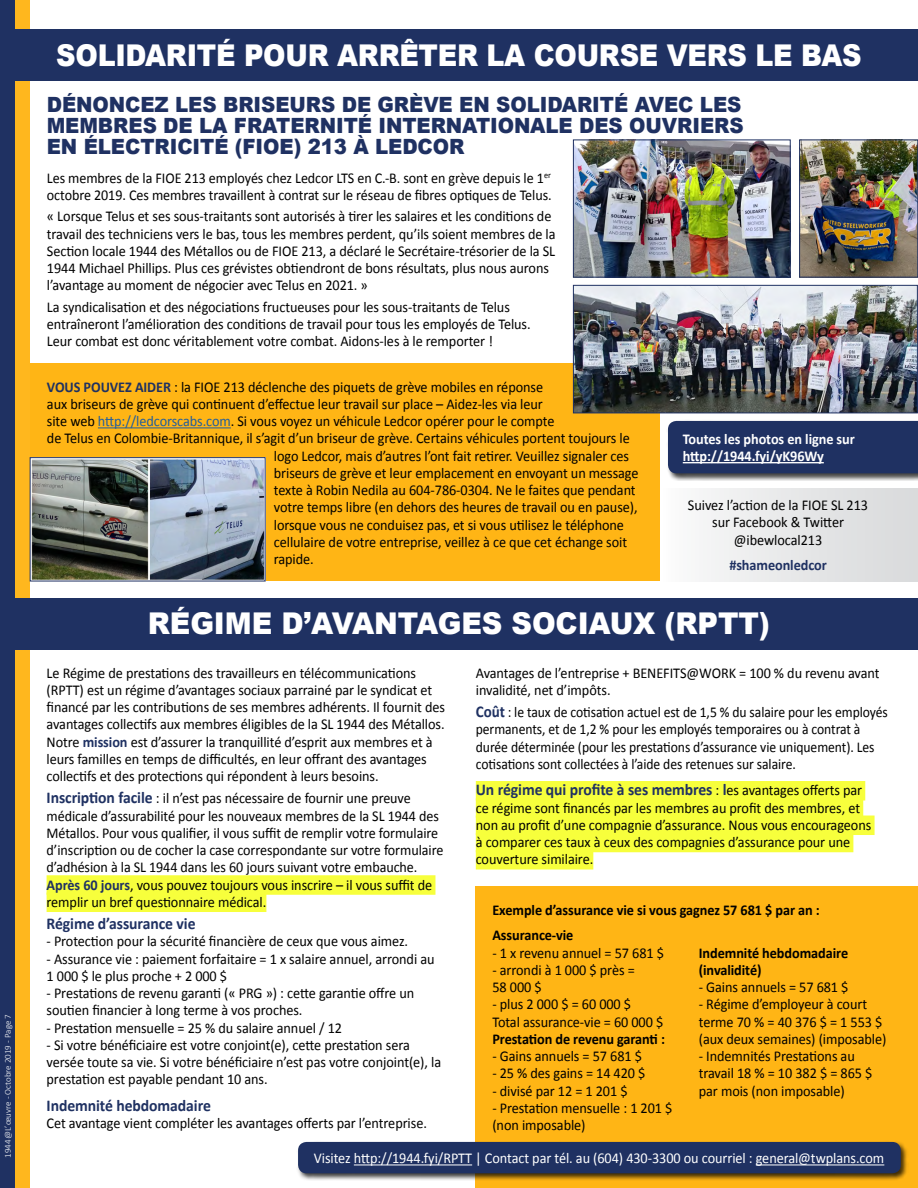
<style>
.page{position:relative;width:918px;height:1188px;background:#fff}
.page>*{position:absolute;margin:0;border:0;box-sizing:border-box;transform-origin:0 0}
.t1{font:900 30px "Arial";letter-spacing:-.01em;color:#fff;scale:.9 1}
.t2{font:900 30px "Arial";letter-spacing:-.01em;color:#fff;scale:.95 1}
.t3{font:900 21px/21px "Arial";letter-spacing:-.005em;color:#1f3162;text-align:justify;scale:.94 1}
.t4{font:700 16.5px "Calibri";letter-spacing:-.005em;color:#1f3162;scale:.95 1}
.t5{font:15px/17.2px "Calibri";letter-spacing:-.005em;color:#000;scale:.95 1}
.t6{font:15px/17.2px "Calibri";letter-spacing:-.005em;color:#000;scale:.91 1}
.t7{font:15px/17.2px "Calibri";letter-spacing:-.005em;color:#000;scale:.94 1}
.t8{font:700 15px/25.5px "Calibri";letter-spacing:-.005em;color:#000;scale:.95 1}
.t9{font:15px "Calibri";letter-spacing:-.005em;color:#fff;scale:.95 1}
.t10{font:700 15px/17.2px "Calibri";letter-spacing:-.005em;color:#fff;scale:.95 1}
.t11{font:700 15px "Calibri";letter-spacing:-.005em;color:#1f3162;scale:.95 1}
.t12{font:300 9px "Calibri";color:#fff}
.s1{font-weight:700;color:#1f3162}
.s2{color:#215e9e}
.s3{font-weight:700;font-size:16.5px;color:#1f3162}
.s4{font-weight:400;font-size:15px;color:#000}
</style>
<div class="page">
<div style="left:659px;top:488px;width:259px;height:93px;background:linear-gradient(to right,#fbfbfb,#d7d8da)"></div>
<div style="left:30px;top:363px;width:629px;height:218px;background:#ffb515"></div>
<hr style="left:98px;top:427px;width:133px;height:1px;background:#215e9e">
<div style="left:15px;top:0;width:15px;height:1188px;background:#ffb71e"></div>
<div style="left:0;top:0;width:15px;height:1188px;background:#1f3162"></div>
<div style="left:0;top:30px;width:918px;height:51px;background:#1f3162"></div>
<img style="left:575px;top:142px;width:213px;height:133px">
<div style="left:573px;top:140px;width:217px;height:137px;border:1px solid #1f3162"></div>
<img style="left:801px;top:142px;width:115px;height:133px">
<div style="left:799px;top:140px;width:119px;height:137px;border:1px solid #1f3162"></div>
<img style="left:575px;top:287px;width:341px;height:124px">
<div style="left:573px;top:285px;width:345px;height:128px;border:1px solid #1f3162"></div>
<div style="left:666px;top:419px;width:252px;height:62px;background:#000;opacity:.75"></div>
<div style="left:668px;top:421px;width:250px;height:52px;background:#1f3162"></div>
<hr style="left:683px;top:462px;width:141px;height:1px;background:#fff">
<div style="left:0;top:598px;width:918px;height:51px;background:#1f3162"></div>
<div style="left:47px;top:875px;width:388px;height:20px;background:#f7ff3c"></div>
<div style="left:47px;top:893px;width:219px;height:19px;background:#f7ff3c"></div>
<div style="left:476px;top:781px;width:389px;height:20px;background:#f7ff3c"></div>
<div style="left:476px;top:798px;width:387px;height:20px;background:#f7ff3c"></div>
<div style="left:476px;top:816px;width:399px;height:19px;background:#f7ff3c"></div>
<div style="left:476px;top:833px;width:377px;height:19px;background:#f7ff3c"></div>
<div style="left:476px;top:850px;width:117px;height:20px;background:#f7ff3c"></div>
<img style="left:32px;top:459px;width:231px;height:120px">
<div style="left:30px;top:457px;width:235px;height:124px;border:1px solid #1f3162"></div>
<div style="left:475px;top:887px;width:443px;height:301px;background:#ffb515"></div>
<div style="left:296px;top:1140px;width:613px;height:41px;background:#000;opacity:.75"></div>
<div style="left:298px;top:1142px;width:603px;height:31px;background:#1f3162;border-radius:9px"></div>
<hr style="left:354px;top:1164px;width:118px;height:1px;background:#fff">
<hr style="left:756px;top:1164px;width:128px;height:1px;background:#fff">
<p class="t12" style="left:2px;top:1158px;width:145px;rotate:-90deg">1944@L’œuvre - Octobre 2019 - Page 7</p>
<h1 class="t1" style="left:56px;top:34px;width:896px">SOLIDARITÉ POUR ARRÊTER LA COURSE VERS LE BAS</h1>
<h2 class="t3" style="left:47px;top:94px;width:743px">DÉNONCEZ LES BRISEURS DE GRÈVE EN SOLIDARITÉ AVEC LES MEMBRES DE LA FRATERNITÉ INTERNATIONALE DES OUVRIERS EN ÉLECTRICITÉ (FIOE) 213 À LEDCOR</h2>
<p class="t7" style="left:47px;top:169px;width:538px">Les membres de la FIOE 213 employés chez Ledcor LTS en C.-B. sont en grève depuis le 1<sup>er </sup>octobre 2019. Ces membres travaillent à contrat sur le réseau de fibres optiques de Telus.</p>
<p class="t5" style="left:47px;top:208px;width:537px">« Lorsque Telus et ses sous-traitants sont autorisés à tirer les salaires et les conditions de travail des techniciens vers le bas, tous les membres perdent, qu’ils soient membres de la Section locale 1944 des Métallos ou de FIOE 213, a déclaré le Secrétaire-trésorier de la SL 1944 Michael Phillips. Plus ces grévistes obtiendront de bons résultats, plus nous aurons l’avantage au moment de négocier avec Telus en 2021. »</p>
<p class="t5" style="left:47px;top:298px;width:511px">La syndicalisation et des négociations fructueuses pour les sous-traitants de Telus entraîneront l’amélioration des conditions de travail pour tous les employés de Telus.<br>Leur combat est donc véritablement votre combat. Aidons-les à le remporter !</p>
<p class="t5" style="left:47px;top:378px;width:524px"><span class="s1">VOUS POUVEZ AIDER</span> : la FIOE 213 déclenche des piquets de grève mobiles en réponse</p>
<p class="t5" style="left:47px;top:395px;width:524px">aux briseurs de grève qui continuent d’effectue leur travail sur place – Aidez-les via leur</p>
<p class="t5" style="left:47px;top:413px;width:536px">site web <span class="s2">http://ledcorscabs.com</span>. Si vous voyez un véhicule Ledcor opérer pour le compte</p>
<p class="t5" style="left:47px;top:430px;width:615px">de Telus en Colombie-Britannique, il s’agit d’un briseur de grève. Certains véhicules portent toujours le</p>
<p class="t5" style="left:274px;top:447px;width:376px">logo Ledcor, mais d’autres l’ont fait retirer. Veuillez signaler ces</p>
<p class="t5" style="left:274px;top:464px;width:385px">briseurs de grève et leur emplacement en envoyant un message</p>
<p class="t5" style="left:274px;top:482px;width:382px">texte à Robin Nedila au 604-786-0304. Ne le faites que pendant</p>
<p class="t5" style="left:274px;top:499px;width:385px">votre temps libre (en dehors des heures de travail ou en pause),</p>
<p class="t5" style="left:274px;top:516px;width:370px">lorsque vous ne conduisez pas, et si vous utilisez le téléphone</p>
<p class="t5" style="left:274px;top:533px;width:373px">cellulaire de votre entreprise, veillez à ce que cet échange soit</p>
<p class="t5" style="left:274px;top:551px;width:44px">rapide.</p>
<p class="t10" style="left:683px;top:431px;width:183px">Toutes les photos en ligne sur http://1944.fyi/yK96Wy</p>
<p class="t5" style="left:688px;top:497px;width:191px;text-align:center">Suivez l’action de la FIOE SL 213 sur Facebook &amp; Twitter @ibewlocal213</p>
<p class="t11" style="left:729px;top:556px;width:104px">#shameonledcor</p>
<h1 class="t2" style="left:148px;top:602px;width:656px">RÉGIME D’AVANTAGES SOCIAUX (RPTT)</h1>
<p class="t5" style="left:47px;top:664px;width:421px">Le Régime de prestations des travailleurs en télécommunications (RPTT) est un régime d’avantages sociaux parrainé par le syndicat et financé par les contributions de ses membres adhérents. Il fournit des avantages collectifs aux membres éligibles de la SL 1944 des Métallos.<br>Notre <span class="s1">mission</span> est d’assurer la tranquillité d’esprit aux membres et à leurs familles en temps de difficultés, en leur offrant des avantages collectifs et des protections qui répondent à leurs besoins.</p>
<p class="t5" style="left:47px;top:790px;width:419px"><span class="s3">Inscription facile</span> : il n’est pas nécessaire de fournir une preuve médicale d’assurabilité pour les nouveaux membres de la SL 1944 des Métallos. Pour vous qualifier, il vous suffit de remplir votre formulaire d’inscription ou de cocher la case correspondante sur votre formulaire d’adhésion à la SL 1944 dans les 60 jours suivant votre embauche.<br><span class="s1">Après 60 jours</span>, vous pouvez toujours vous inscrire – il vous suffit de remplir un bref questionnaire médical.</p>
<p class="t4" style="left:47px;top:913px;width:158px">Régime d’assurance vie</p>
<p class="t5" style="left:47px;top:933px;width:382px">- Protection pour la sécurité financière de ceux que vous aimez.</p>
<p class="t5" style="left:47px;top:950px;width:410px">- Assurance vie : paiement forfaitaire = 1 x salaire annuel, arrondi au<br>1 000 $ le plus proche + 2 000 $</p>
<p class="t5" style="left:47px;top:984px;width:389px">- Prestations de revenu garanti (« PRG ») : cette garantie offre un soutien financier à long terme à vos proches.</p>
<p class="t5" style="left:47px;top:1019px;width:313px">- Prestation mensuelle = 25 % du salaire annuel / 12</p>
<p class="t5" style="left:47px;top:1036px;width:417px">- Si votre bénéficiaire est votre conjoint(e), cette prestation sera versée toute sa vie. Si votre bénéficiaire n’est pas votre conjoint(e), la prestation est payable pendant 10 ans.</p>
<p class="t4" style="left:47px;top:1095px;width:174px">Indemnité hebdomadaire</p>
<p class="t5" style="left:47px;top:1114px;width:402px">Cet avantage vient compléter les avantages offerts par l’entreprise.</p>
<p class="t5" style="left:476px;top:664px;width:427px">Avantages de l’entreprise + BENEFITS@WORK = 100 % du revenu avant invalidité, net d’impôts.</p>
<p class="t6" style="left:476px;top:703px;width:454px"><span class="s3">Coût</span> : le taux de cotisation actuel est de 1,5 % du salaire pour les employés permanents, et de 1,2 % pour les employés temporaires ou à contrat à durée déterminée (pour les prestations d’assurance vie uniquement). Les cotisations sont collectées à l’aide des retenues sur salaire.</p>
<p class="t4" style="left:476px;top:779px;width:408px">Un régime qui profite à ses membres <span class="s4">:</span> l<span class="s4">es avantages offerts par</span></p>
<p class="t5" style="left:476px;top:799px;width:418px">ce régime sont financés par les membres au profit des membres, et non au profit d’une compagnie d’assurance. Nous vous encourageons à comparer ces taux à ceux des compagnies d’assurance pour une couverture similaire.</p>
<p class="t8" style="left:492px;top:897px;width:346px">Exemple d’assurance vie si vous gagnez 57 681 $ par an :<br>Assurance-vie</p>
<p class="t5" style="left:492px;top:944px;width:182px">- 1 x revenu annuel = 57 681 $</p>
<p class="t5" style="left:492px;top:961px;width:151px">- arrondi à 1 000 $ près =<br>58 000 $</p>
<p class="t5" style="left:492px;top:996px;width:181px">- plus 2 000 $ = 60 000 $<br>Total assurance-vie = 60 000 $</p>
<p class="t8" style="left:492px;top:1026px;width:183px">Prestation de revenu garanti :</p>
<p class="t5" style="left:492px;top:1048px;width:159px">- Gains annuels = 57 681 $</p>
<p class="t5" style="left:492px;top:1065px;width:163px">- 25 % des gains = 14 420 $</p>
<p class="t5" style="left:492px;top:1082px;width:144px">- divisé par 12 = 1 201 $</p>
<p class="t5" style="left:492px;top:1099px;width:191px">- Prestation mensuelle : 1 201 $ (non imposable)</p>
<p class="t8" style="left:699px;top:944px;width:159px;line-height:17.2px">Indemnité hebdomadaire (invalidité)</p>
<p class="t5" style="left:699px;top:979px;width:159px">- Gains annuels = 57 681 $</p>
<p class="t5" style="left:699px;top:996px;width:199px">- Régime d’employeur à court terme 70 % = 40 376 $ = 1 553 $ (aux deux semaines) (imposable)</p>
<p class="t5" style="left:699px;top:1048px;width:184px">- Indemnités Prestations au travail 18 % = 10 382 $ = 865 $ par mois (non imposable)</p>
<p class="t9" style="left:314px;top:1149px;width:602px">Visitez http://1944.fyi/RPTT | Contact par tél. au (604) 430-3300 ou courriel : general@twplans.com</p>
</div>
